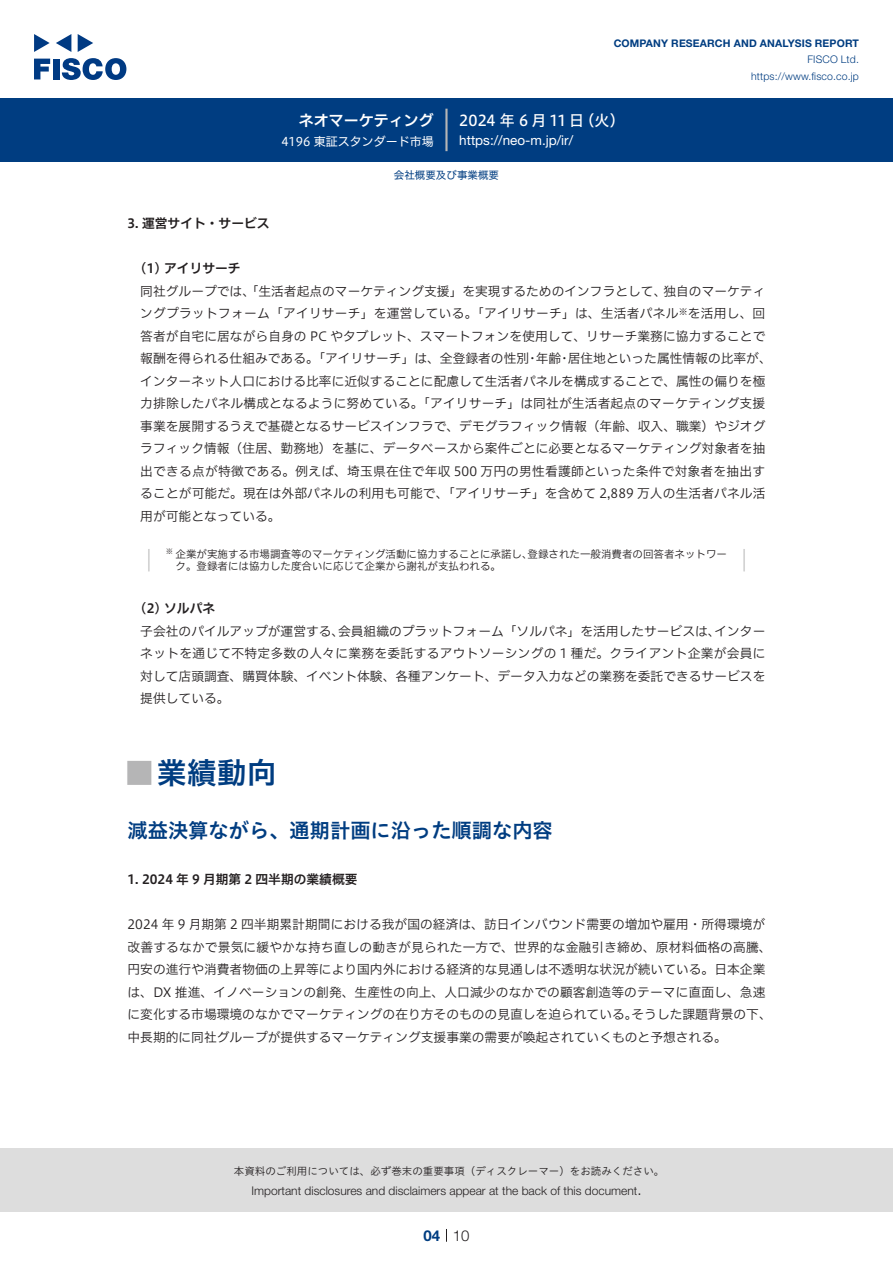
<style>
.page{position:relative;width:893px;height:1263px;background:#fff}
.page>*{position:absolute;margin:0;border:0;box-sizing:border-box;transform-origin:0 0}
.t1{font:30px "Hiragino UD Sans Std N W6";color:#003d81}
.t2{font:24px "Hiragino UD Sans Std N W6";color:#b5b5b6}
.中タイトル{font:20.25px "Hiragino UD Sans Std W6";color:#003d81}
.t3{font:15px "Hiragino UD Sans F Std N W5";color:#fff}
.t4{font:15px "Hiragino UD Sans F Std N W6";color:#fff}
.t5{font:300 15px "Helvetica Neue LT Std";color:#231f20}
.t6{font:700 15px "Helvetica Neue LT Std";color:#003d81}
.t7{font:13.5px "Helvetica Neue LT Std";color:#fff}
.本文3mm{font:12.75px/22.5px "Hiragino UD Sans F Std N W3";color:#231f20}
.本文{font:12.75px/22.5px "Hiragino UD Sans F Std N W3";color:#231f20}
.本文3mm-2{font:12.75px "Hiragino UD Sans F Std N W3";letter-spacing:.02em;color:#231f20}
.小タイトル{font:12.75px "Hiragino UD Sans F Std N W6";color:#231f20}
.小タイトル3mm{font:12.75px "Hiragino UD Sans F Std N W6";color:#231f20}
.t8{font:300 12px "Helvetica Neue LT Std";color:#231f20}
.t9{font:12px "Hiragino UD Sans F Std N W4";color:#fff}
.t10{font:10.5px "Hiragino UD Sans F Std N W3";color:#231f20}
.t11{font:10.5px "Hiragino UD Sans Std W3";color:#231f20}
.t12{font:700 10.5px "Helvetica Neue LT Std";letter-spacing:.015em;color:#003d81}
.t13{font:300 10.5px/16.5px "Helvetica Neue LT Std";letter-spacing:.015em;color:#003d81;text-align:right}
.ヘッダー{font:10.5px "Hiragino UD Sans F Std N W4";color:#003d81}
.本文3mm-3{font:8.85px "Hiragino UD Sans F Std N W3";color:#231f20}
.t14{font:7.35px "Hiragino UD Sans F Std N W3";color:#231f20}
</style>
<div class="page">
<div style="left:0;top:1148px;width:893px;height:64px;background:#ddd"></div>
<svg style="left:34px;top:59px;width:16px;height:20px"></svg>
<div style="left:53px;top:59px;width:6px;height:20px;background:#003a83"></div>
<svg style="left:62px;top:58px;width:64px;height:22px"></svg>
<svg style="left:34px;top:34px;width:16px;height:18px"></svg>
<svg style="left:78px;top:34px;width:15px;height:18px"></svg>
<svg style="left:56px;top:34px;width:15px;height:18px"></svg>
<div style="left:0;top:98px;width:893px;height:64px;background:#003d81"></div>
<hr style="left:445px;top:109px;width:3px;height:42px;background:#b5b5b6">
<svg style="left:446px;top:1229px;width:1px;height:13px"></svg>
<hr style="left:148px;top:549px;width:2px;height:22px;background:#d3d3d3">
<hr style="left:743px;top:549px;width:2px;height:22px;background:#d3d3d3">
<p class="t4" style="left:299px;top:109px;width:137px">ネオマーケティング</p>
<p class="t9" style="left:281px;top:132px;width:154px">4196 東証スタンダード市場</p>
<p class="t12" style="left:614px;top:37px;width:247px">COMPANY RESEARCH AND ANALYSIS REPORT</p>
<p class="t13" style="left:751px;top:51px;width:109px">FISCO Ltd. https://www.fisco.co j p.</p>
<p class="t3" style="left:579px;top:109px;width:47px">（火(</p>
<p class="t3" style="left:459px;top:109px;width:126px">2024 年 6 月 11 日</p>
<p class="t7" style="left:459px;top:132px;width:116px">https: / / n e o m- j p. /i r/</p>
<p class="小タイトル" style="left:128px;top:214px;width:144px">3. 運営サイト・サービス</p>
<p class="小タイトル3mm" style="left:140px;top:259px;width:102px">1( ) アイリサーチ</p>
<p class="ヘッダー" style="left:394px;top:167px;width:106px">会社概要及び事業概要</p>
<p class="本文3mm" style="left:140px;top:279px;width:528px">同社グループでは、「生活者起点のマーケティング支援」を実現するためのインフラとして、</p>
<p class="本文3mm" style="left:663px;top:279px;width:103px">独自のマーケティ</p>
<p class="本文3mm-2" style="left:140px;top:304px;width:540px">ングプラットフォーム「アイリサーチ」を運営している。「アイリサーチ」は、生活者パネル</p>
<p class="本文3mm" style="left:140px;top:324px;width:627px">答者が自宅に居ながら自身の PC やタブレット、スマートフォンを使用して、リサーチ業務に協力することで</p>
<p class="本文3mm" style="left:568px;top:346px;width:205px">居住地といった属性情報の比率が、</p>
<p class="本文3mm" style="left:688px;top:301px;width:79px">を活用し、回</p>
<p class="本文3mm-3" style="left:679px;top:305px;width:10px">※</p>
<p class="本文3mm" style="left:536px;top:346px;width:27px">年齢</p>
<p class="本文3mm" style="left:140px;top:346px;width:627px">報酬を得られる仕組みである。「アイリサーチ」は、全登録者の性別<br>インターネット人口における比率に近似することに配慮して生活者パネルを構成することで、属性の偏りを極力排除したパネル構成となるように努めている。「アイリサーチ」は同社が生活者起点のマーケティング支援事業を展開するうえで基礎となるサービスインフラで、デモグラフィック情報（年齢、収入、職業）やジオグラフィック情報（住居、勤務地）を基に、データベースから案件ごとに必要となるマーケティング対象者を抽出できる点が特徴である。例えば、埼玉県在住で年収 500 万円の男性看護師といった条件で対象者を抽出することが可能だ。現在は外部パネルの利用も可能で、「アイリサーチ」を含めて 2,889 万人の生活者パネル活用が可能となっている。</p>
<p class="t10" style="left:528px;top:546px;width:201px">登録された一般消費者の回答者ネットワー</p>
<p class="本文3mm" style="left:526px;top:346px;width:14px">・</p>
<p class="本文3mm" style="left:558px;top:346px;width:14px">・</p>
<p class="t14" style="left:166px;top:546px;width:9px">※</p>
<p class="t10" style="left:176px;top:546px;width:358px">企業が実施する市場調査等のマーケティング活動に協力することに承諾し、</p>
<p class="t10" style="left:176px;top:558px;width:327px">ク。登録者には協力した度合いに応じて企業から謝礼が支払われる。</p>
<p class="小タイトル3mm" style="left:140px;top:599px;width:76px">2( ) ソルパネ</p>
<p class="本文3mm" style="left:140px;top:619px;width:627px">子会社のパイルアップが運営する、<br>ネットを通じて不特定多数の人々に業務を委託するアウトソーシングの 1 種だ。クライアント企業が会員に対して店頭調査、購買体験、イベント体験、各種アンケート、データ入力などの業務を委託できるサービスを提供している。</p>
<p class="本文3mm" style="left:338px;top:619px;width:384px">会員組織のプラットフォーム「ソルパネ」を活用したサービスは、</p>
<p class="本文3mm" style="left:714px;top:619px;width:52px">インター</p>
<p class="t1" style="left:157px;top:750px;width:121px">業績動向</p>
<p class="t2" style="left:128px;top:755px;width:25px">█</p>
<p class="中タイトル" style="left:128px;top:815px;width:427px">減益決算ながら、通期計画に沿った順調な内容</p>
<p class="小タイトル" style="left:128px;top:869px;width:231px">1. 2024 年 9 月期第 2 四半期の業績概要</p>
<p class="本文" style="left:128px;top:912px;width:639px">2024 年 9 月期第 2 四半期累計期間における我が国の経済は、訪日インバウンド需要の増加や雇用・所得環境が</p>
<p class="本文" style="left:128px;top:935px;width:645px">改善するなかで景気に緩やかな持ち直しの動きが見られた一方で、世界的な金融引き締め、原材料価格の高騰、</p>
<p class="本文" style="left:128px;top:957px;width:639px">円安の進行や消費者物価の上昇等により国内外における経済的な見通しは不透明な状況が続いている。日本企業</p>
<p class="本文" style="left:128px;top:980px;width:639px">は、DX 推進、イノベーションの創発、生産性の向上、人口減少のなかでの顧客創造等のテーマに直面し、急速</p>
<p class="本文" style="left:631px;top:1002px;width:142px">そうした課題背景の下、</p>
<p class="本文" style="left:128px;top:1002px;width:601px">に変化する市場環境のなかでマーケティングの在り方そのものの見直しを迫られている。<br>中長期的に同社グループが提供するマーケティング支援事業の需要が喚起されていくものと予想される。</p>
<p class="t11" style="left:234px;top:1163px;width:432px">本資料のご利用については、必ず巻末の重要事項（ディスクレーマー）をお読みください。</p>
<p class="t5" style="left:637px;top:1180px;width:6px">.</p>
<p class="t8" style="left:251px;top:1183px;width:387px">Important disclosures and disclaimers appear at the back of this document</p>
<p class="t6" style="left:423px;top:1226px;width:18px">04</p>
<p class="t5" style="left:453px;top:1226px;width:18px">10</p>
</div>
